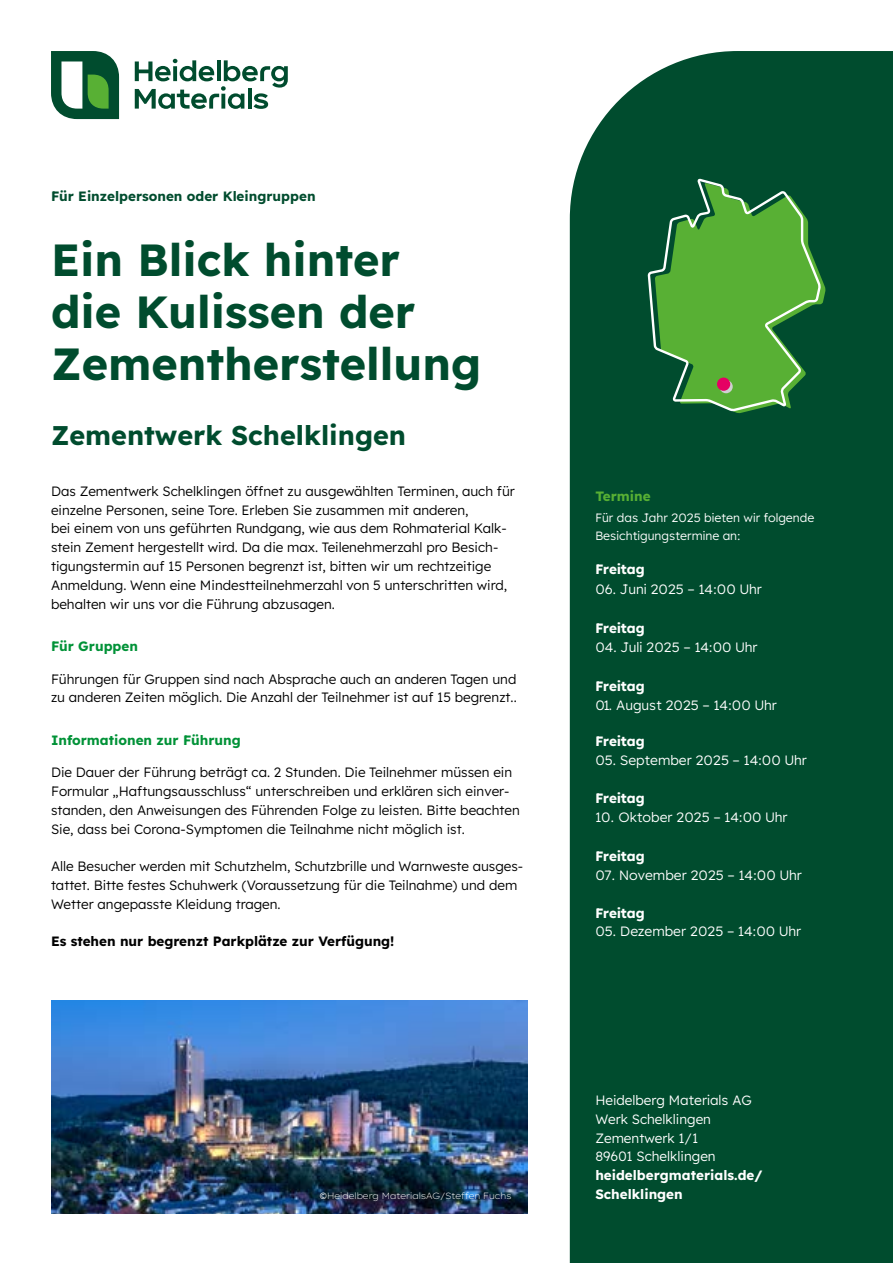
<style>
.page{position:relative;width:893px;height:1263px;background:#fff}
.page>*{position:absolute;margin:0;border:0;box-sizing:border-box;transform-origin:0 0}
.t1{font:700 45px/51.8px "Lexend";color:#004c2e}
.t2{font:700 27px "Lexend";color:#004c2e}
.t3{font:300 13.5px/18.8px "Lexend";color:#000}
.t4{font:13.5px "Lexend HM";color:#fff}
.t5{font:300 13.5px/18.8px "Lexend";color:#fff}
.t6{font:700 13.5px "Lexend HM";color:#fff}
.t7{font:700 13.5px "Lexend";color:#000}
.t8{font:700 13.5px/18.8px "Lexend";color:#fff}
.t9{font:700 13.5px "Lexend";color:#004c2e}
.t10{font:700 13.5px "Lexend";color:#009237}
.t11{font:700 13.5px "Lexend";color:#58b034}
.t12{font:12px/17.9px "Lexend HM";color:#fff}
.t13{font:200 9px "Lexend Exa HM";color:#fff}
.s1{font-family:"Lexend";font-weight:300}
.s2{font-family:"Lexend HM";font-weight:400}
</style>
<div class="page">
<img style="left:51px;top:1000px;width:476px;height:214px">
<div style="left:570px;top:51px;width:323px;height:1212px;background:#004c2e"></div>
<svg style="left:648px;top:179px;width:178px;height:234px;background:#41903b"></svg>
<svg style="left:719px;top:380px;width:14px;height:13px"></svg>
<div style="left:717px;top:378px;width:13px;height:13px;background:#e50063;border-radius:50%"></div>
<svg style="left:51px;top:51px;width:68px;height:68px"></svg>
<svg style="left:135px;top:59px;width:153px;height:50px"></svg>
<p class="t9" style="left:51px;top:187px;width:266px">Für Einzelpersonen oder Kleingruppen</p>
<h1 class="t1" style="left:51px;top:231px;width:432px">Ein Blick hinter die Kulissen der<br>Zementherstellung</h1>
<h2 class="t2" style="left:51px;top:416px;width:357px">Zementwerk Schelklingen</h2>
<p class="t3" style="left:51px;top:481px;width:465px">Das Zementwerk Schelklingen öffnet zu ausgewählten Terminen, auch für einzelne Personen, seine Tore. Erleben Sie zusammen mit anderen,<br>bei einem von uns geführten Rundgang, wie aus dem Rohmaterial Kalk&shy;stein Zement hergestellt wird. Da die max. Teilenehmerzahl pro Besich&shy;tigungstermin auf 15 Personen begrenzt ist, bitten wir um rechtzeitige Anmeldung. Wenn eine Mindestteilnehmerzahl von 5 unterschritten wird, behalten wir uns vor die Führung abzusagen.</p>
<p class="t10" style="left:51px;top:636px;width:88px">Für Gruppen</p>
<p class="t3" style="left:51px;top:668px;width:467px">Führungen für Gruppen sind nach Absprache auch an anderen Tagen und zu anderen Zeiten möglich. Die Anzahl der Teilnehmer ist auf 15 begrenzt..</p>
<p class="t10" style="left:51px;top:730px;width:191px">Informationen zur Führung</p>
<p class="t3" style="left:51px;top:762px;width:470px">Die Dauer der Führung beträgt ca. 2 Stunden. Die Teilnehmer müssen ein Formular „Haftungsausschluss“ unterschreiben und erklären sich einver&shy;standen, den Anweisungen des Führenden Folge zu leisten. Bitte beachten Sie, dass bei Corona-Symptomen die Teilnahme nicht möglich ist.</p>
<p class="t3" style="left:51px;top:856px;width:474px">Alle Besucher werden mit Schutzhelm, Schutzbrille und Warnweste ausges&shy;tattet. Bitte festes Schuhwerk (Voraussetzung für die Teilnahme) und dem<br>Wetter angepasste Kleidung tragen.</p>
<p class="t7" style="left:51px;top:931px;width:345px">Es stehen nur begrenzt Parkplätze zur Verfügung!</p>
<p class="t13" style="left:320px;top:1189px;width:193px"><span class="s1">©</span>Heidelberg MaterialsAG/Steffen Fuchs</p>
<p class="t11" style="left:595px;top:486px;width:57px">Termine</p>
<p class="t12" style="left:595px;top:508px;width:220px">Für das Jahr 2025 bieten wir folgende<br>Besichtigungstermine an:</p>
<p class="t6" style="left:595px;top:558px;width:51px">Freitag</p>
<p class="t4" style="left:595px;top:579px;width:168px">06. Juni 2025 – 14:00 Uhr</p>
<p class="t6" style="left:595px;top:617px;width:51px">Freitag</p>
<p class="t4" style="left:595px;top:637px;width:164px">04. Juli 2025 – 14:00 Uhr</p>
<p class="t6" style="left:595px;top:675px;width:51px">Freitag</p>
<p class="t4" style="left:595px;top:695px;width:183px">01. August 2025 – 14:00 Uhr</p>
<p class="t6" style="left:595px;top:730px;width:51px">Freitag</p>
<p class="t4" style="left:595px;top:750px;width:213px">05. September 2025 – 14:00 Uhr</p>
<p class="t6" style="left:595px;top:787px;width:51px">Freitag</p>
<p class="t4" style="left:595px;top:807px;width:194px">10. Oktober 2025 – 14:00 Uhr</p>
<p class="t6" style="left:595px;top:845px;width:51px">Freitag</p>
<p class="t4" style="left:595px;top:865px;width:208px">07. November 2025 – 14:00 Uhr</p>
<p class="t6" style="left:595px;top:902px;width:51px">Freitag</p>
<p class="t4" style="left:595px;top:921px;width:208px">05. Dezember 2025 – 14:00 Uhr</p>
<p class="t5" style="left:595px;top:1090px;width:158px">Heidelberg <span class="s2">Materials</span> AG<br>Werk Schelklingen<br>Zementwerk 1/1<br>89601 Schelklingen</p>
<p class="t8" style="left:595px;top:1165px;width:169px">heidelbergmaterials.de/<br>Schelklingen</p>
</div>
